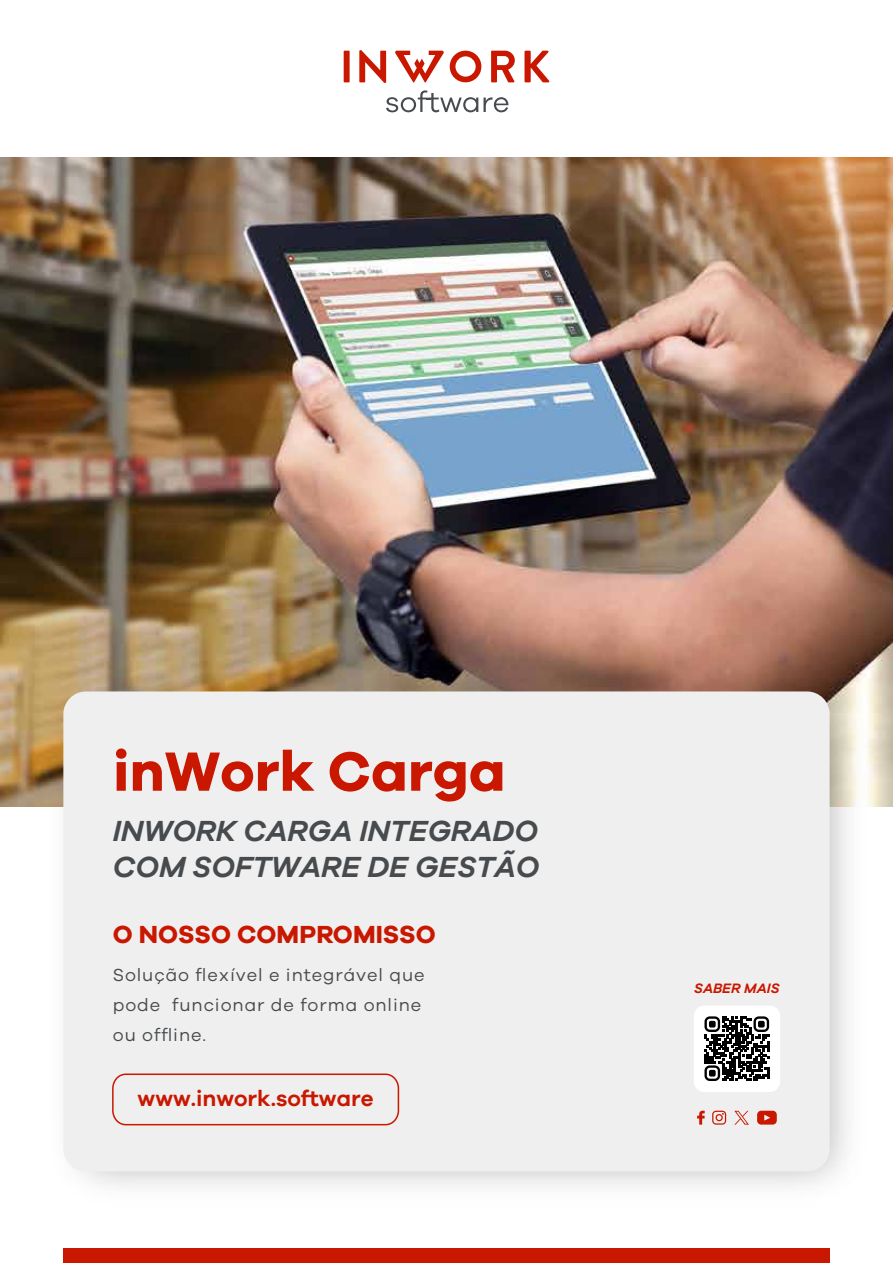
<style>
.page{position:relative;width:893px;height:1263px;background:#fff}
.page>*{position:absolute;margin:0;border:0;box-sizing:border-box;transform-origin:0 0}
.t1{font:700 57px "Galano Grotesque";color:#c91700}
.t2{font:italic 600 30px/36px "Galano Grotesque";letter-spacing:-.005em;color:#474b4e}
.t3{font:700 25.5px "Galano Grotesque";color:#c91700}
.t4{font:600 22.5px "Galano Grotesque";color:#c91700}
.t5{font:18px/30px "Galano Grotesque";letter-spacing:.05em;color:#474b4e}
.t6{font:italic 600 14.1px "Galano Grotesque";color:#c91700}
</style>
<div class="page">
<img style="left:0;top:157px;width:893px;height:650px">
<img style="left:36px;top:663px;width:843px;height:524px">
<div style="left:63px;top:691px;width:767px;height:480px;background:#efefef;border-radius:22px"></div>
<svg style="left:697px;top:1111px;width:8px;height:14px"></svg>
<svg style="left:712px;top:1111px;width:14px;height:14px"></svg>
<svg style="left:757px;top:1111px;width:20px;height:13px"></svg>
<div style="left:112px;top:1073px;width:287px;height:52px;border:2px solid #c91700;border-radius:14px"></div>
<div style="left:63px;top:1248px;width:767px;height:15px;background:#c91700"></div>
<div style="left:694px;top:1006px;width:86px;height:86px;background:#fff;border-radius:10px"></div>
<svg style="left:395px;top:51px;width:49px;height:32px"></svg>
<div style="left:344px;top:51px;width:6px;height:31px;background:#c91700"></div>
<svg style="left:359px;top:50px;width:27px;height:33px"></svg>
<svg style="left:450px;top:51px;width:31px;height:31px"></svg>
<svg style="left:491px;top:51px;width:24px;height:31px"></svg>
<svg style="left:524px;top:51px;width:26px;height:31px"></svg>
<svg style="left:386px;top:90px;width:122px;height:22px"></svg>
<svg style="left:734px;top:1111px;width:15px;height:14px"></svg>
<svg style="left:704px;top:1016px;width:65px;height:65px"></svg>
<h1 class="t1" style="left:113px;top:736px;width:394px">inWork Carga</h1>
<h2 class="t2" style="left:113px;top:812px;width:428px">INWORK CARGA INTEGRADO<br>COM SOFTWARE DE GESTÃO</h2>
<h3 class="t3" style="left:113px;top:919px;width:324px">O NOSSO COMPROMISSO</h3>
<p class="t5" style="left:113px;top:960px;width:313px">Solução flexível e integrável que pode funcionar de forma online ou offline.</p>
<p class="t4" style="left:138px;top:1085px;width:238px">www.inwork.software</p>
<p class="t6" style="left:694px;top:979px;width:87px">SABER MAIS</p>
</div>
